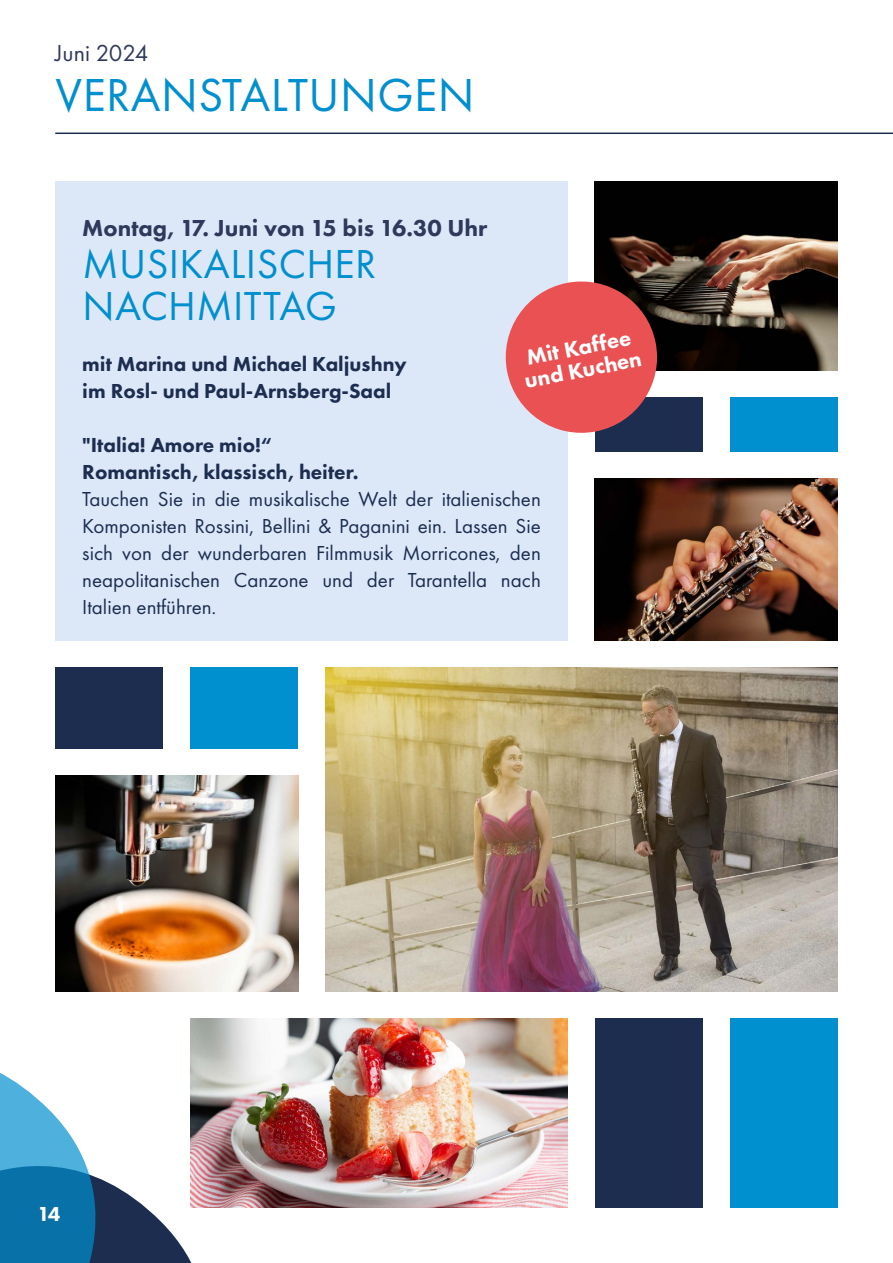
<style>
.page{position:relative;width:893px;height:1263px;background:#fff}
.page>*{position:absolute;margin:0;border:0;box-sizing:border-box;transform-origin:0 0}
.t1{font:48px "Futura PT";letter-spacing:.01em;color:#008fcf}
.t2{font:42px/42px "Futura PT";letter-spacing:.01em;color:#008fcf}
.t3{font:800 24px "Futura PT";color:#2e395b}
.t4{font:24px "Futura PT";color:#2e395b}
.t5{font:800 22.5px/22.5px "Futura PT";color:#fff}
.t6{font:21px/27px "Futura PT";color:#1c2d50;text-align:justify}
.t7{font:800 21px/27px "Futura PT";color:#1c2d50}
.t8{font:800 21px "Futura PT";color:#fff}
</style>
<div class="page">
<div style="left:55px;top:182px;width:513px;height:459px;background:#dce8f7"></div>
<div style="left:55px;top:668px;width:108px;height:81px;background:#1c2d50"></div>
<div style="left:595px;top:398px;width:108px;height:54px;background:#1c2d50"></div>
<div style="left:595px;top:1019px;width:108px;height:189px;background:#1c2d50"></div>
<div style="left:730px;top:1019px;width:108px;height:189px;background:#008fcf"></div>
<div style="left:190px;top:668px;width:108px;height:81px;background:#008fcf"></div>
<div style="left:730px;top:398px;width:108px;height:54px;background:#008fcf"></div>
<img style="left:55px;top:776px;width:243px;height:216px">
<img style="left:190px;top:1019px;width:378px;height:189px">
<img style="left:325px;top:668px;width:513px;height:324px">
<img style="left:595px;top:182px;width:243px;height:189px">
<img style="left:595px;top:479px;width:243px;height:162px">
<svg style="left:505px;top:275px;width:159px;height:158px"></svg>
<hr style="left:55px;top:133px;width:838px;height:1px;background:#1c2d50">
<svg style="left:0;top:1065px;width:199px;height:198px"></svg>
<p class="t4" style="left:55px;top:39px;width:95px">Juni 2024</p>
<h1 class="t1" style="left:56px;top:67px;width:421px">VERANSTALTUNGEN</h1>
<p class="t3" style="left:82px;top:213px;width:407px">Montag, 17. Juni von 15 bis 16.30 Uhr</p>
<h2 class="t2" style="left:82px;top:242px;width:295px">MUSIKALISCHER<br>NACHMITTAG</h2>
<p class="t7" style="left:82px;top:350px;width:326px">mit Marina und Michael Kaljushny im Rosl- und Paul-Arnsberg-Saal</p>
<p class="t7" style="left:82px;top:431px;width:278px">"Italia! Amore mio!“<br>Romantisch, klassisch, heiter.</p>
<p class="t6" style="left:82px;top:485px;width:460px">Tauchen Sie in die musikalische Welt der italienischen Komponisten Rossini, Bellini &amp; Paganini ein. Lassen Sie sich von der wunderbaren Filmmusik Morricones, den neapolitanischen Canzone und der Tarantella nach Italien entführen.</p>
<p class="t5" style="left:518px;top:347px;width:120px;rotate:-11deg">Mit Kaffee und Kuchen</p>
<p class="t8" style="left:37px;top:1201px;width:25px">14</p>
</div>
